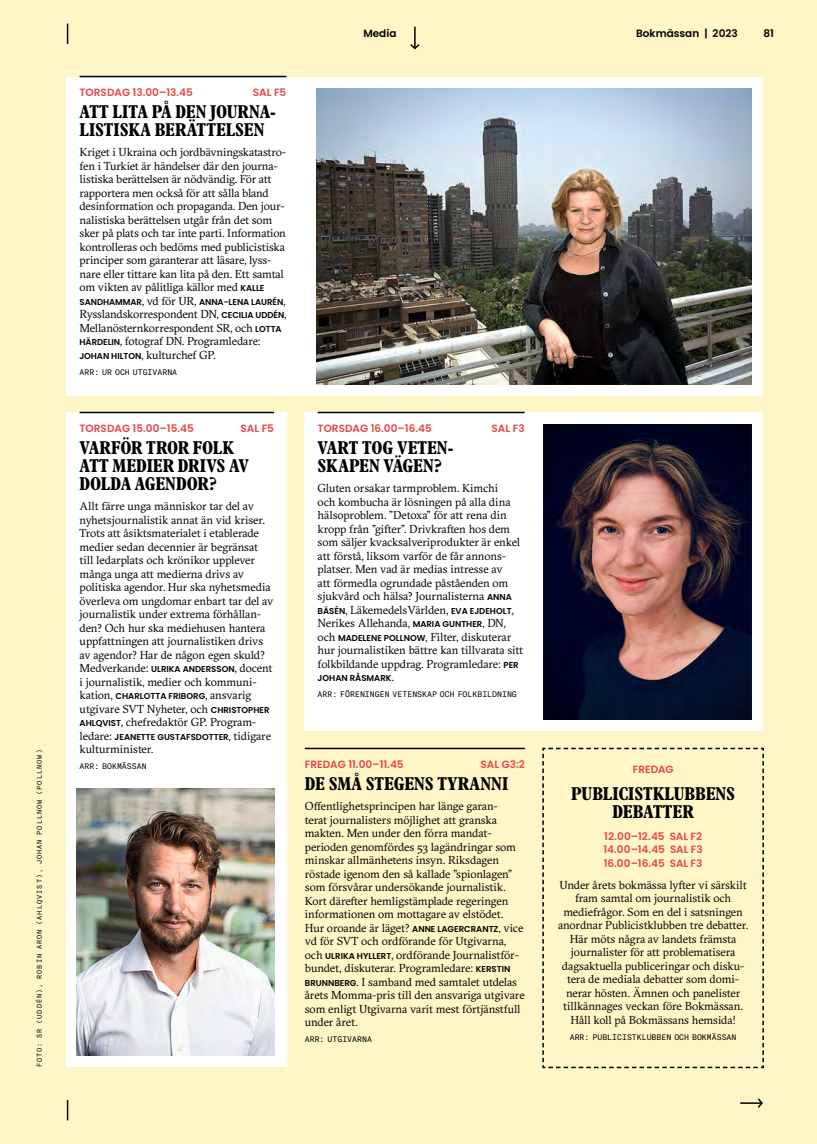
<style>
.page{position:relative;width:817px;height:1144px;background:#fff}
.page>*{position:absolute;margin:0;border:0;box-sizing:border-box;transform-origin:0 0}
.t1{font:700 condensed 18.75px/18px "Plantin MT Pro";letter-spacing:-.005em;color:#000}
.t2{font:11.55px/13.5px "GT Sectra";letter-spacing:-.01em;color:#000}
.t3{font:600 10.5px/13.5px "Poppins";color:#e84547;text-align:justify}
.t4{font:600 10.5px "Poppins";color:#000}
.t5{font:600 8.55px "Poppins";color:#000}
.t6{font:7.95px "GT America Mono";color:#000}
.t7{font:6.75px "GT America Mono";letter-spacing:.15em;color:#000}
.s1{font-family:"Poppins";font-weight:600;font-size:8.55px}
.s2{font-family:"GT Sectra";font-weight:400;font-size:11.55px}
</style>
<div class="page">
<div style="left:0;top:0;width:816px;height:1144px;background:#fff6c7"></div>
<div style="left:67px;top:77px;width:695px;height:318px;background:#fff"></div>
<hr style="left:80px;top:76px;width:206px;height:1px;background:#000">
<div style="left:67px;top:412px;width:220px;height:655px;background:#fff"></div>
<hr style="left:80px;top:412px;width:194px;height:1px;background:#000">
<div style="left:305px;top:412px;width:457px;height:319px;background:#fff"></div>
<hr style="left:317px;top:412px;width:207px;height:1px;background:#000">
<hr style="left:305px;top:748px;width:220px;height:1px;background:#000">
<img style="left:316px;top:88px;width:435px;height:296px">
<img style="left:543px;top:424px;width:208px;height:296px">
<svg style="left:542px;top:747px;width:222px;height:322px"></svg>
<img style="left:77px;top:789px;width:197px;height:267px">
<svg style="left:67px;top:1100px;width:1px;height:20px"></svg>
<svg style="left:410px;top:27px;width:10px;height:23px"></svg>
<svg style="left:67px;top:24px;width:1px;height:20px"></svg>
<hr style="left:740px;top:1102px;width:22px;height:2px;background:#000">
<svg style="left:756px;top:1098px;width:7px;height:10px"></svg>
<p class="t7" style="left:36px;top:1067px;width:320px;rotate:-90deg">FOTO: SR (UDDÉN), ROBIN ARON (AHLQVIST), JOHAN POLLNOW (POLLNOW)</p>
<p class="t4" style="left:363px;top:27px;width:35px">Media</p>
<p class="t4" style="left:636px;top:27px;width:103px">Bokmässan | 2023</p>
<p class="t4" style="left:763px;top:27px;width:12px">81</p>
<p class="t3" style="left:80px;top:86px;width:115px">TORSDAG 13.00–13.45</p>
<p class="t3" style="left:253px;top:86px;width:35px">SAL F5</p>
<h1 class="t1" style="left:80px;top:103px;width:198px">ATT LITA PÅ DEN JOURNA-<br>LISTISKA BERÄTTELSEN</h1>
<p class="t2" style="left:80px;top:146px;width:208px">Kriget i Ukraina och jordbävningskatastro&shy;fen i Turkiet är händelser där den journa&shy;listiska berättelsen är nödvändig. För att rapportera men också för att sålla bland desinformation och propaganda. Den jour&shy;nalistiska berättelsen utgår från det som sker på plats och tar inte parti. Information kontrolleras och bedöms med publicistiska principer som garanterar att läsare, lyss&shy;nare eller tittare kan lita på den. Ett samtal om vikten av pålitliga källor med <span class="s1">KALLE</span></p>
<p class="t5" style="left:80px;top:297px;width:207px">SANDHAMMAR<span class="s2">, vd för UR,</span> ANNA-LENA LAURÉN<span class="s2">,</span></p>
<p class="t2" style="left:79px;top:308px;width:208px">Rysslandskorrespondent DN, <span class="s1">CECILIA UDDÉN</span>, Mellanösternkorrespondent SR, och <span class="s1">LOTTA HÄRDELIN</span>, fotograf DN. Programledare:<br><span class="s1">JOHAN HILTON</span>, kulturchef GP.</p>
<p class="t6" style="left:80px;top:367px;width:99px">ARR: UR OCH UTGIVARNA</p>
<p class="t3" style="left:80px;top:422px;width:116px">TORSDAG 15.00–15.45</p>
<p class="t3" style="left:240px;top:422px;width:35px">SAL F5</p>
<h1 class="t1" style="left:80px;top:439px;width:171px">VARFÖR TROR FOLK<br>ATT MEDIER DRIVS AV<br>DOLDA AGENDOR?</h1>
<p class="t2" style="left:80px;top:499px;width:195px">Allt färre unga människor tar del av nyhetsjournalistik annat än vid kriser.<br>Trots att åsiktsmaterialet i etablerade medier sedan decennier är begränsat till ledarplats och krönikor upplever många unga att medierna drivs av politiska agendor. Hur ska nyhetsmedia överleva om ungdomar enbart tar del av journalistik under extrema förhållan&shy;den? Och hur ska mediehusen hantera uppfattningen att journalistiken drivs av agendor? Har de någon egen skuld?<br>Medverkande: <span class="s1">ULRIKA ANDERSSON</span>, docent i journalistik, medier och kommuni&shy;kation, <span class="s1">CHARLOTTA FRIBORG</span>, ansvarig utgivare SVT Nyheter, och <span class="s1">CHRISTOPHER AHLQVIST</span>, chefredaktör GP. Program-</p>
<p class="t5" style="left:80px;top:732px;width:193px"><span class="s2">ledare:</span> JEANETTE GUSTAFSDOTTER<span class="s2">, tidigare</span></p>
<p class="t2" style="left:80px;top:742px;width:75px">kulturminister.</p>
<p class="t6" style="left:80px;top:762px;width:69px">ARR: BOKMÄSSAN</p>
<p class="t3" style="left:317px;top:422px;width:116px">TORSDAG 16.00–16.45</p>
<p class="t3" style="left:491px;top:422px;width:35px">SAL F3</p>
<h1 class="t1" style="left:317px;top:439px;width:137px">VART TOG VETEN-<br>SKAPEN VÄGEN?</h1>
<p class="t2" style="left:317px;top:481px;width:207px">Gluten orsakar tarmproblem. Kimchi<br>och kombucha är lösningen på alla dina hälsoproblem. ”Detoxa” för att rena din kropp från ”gifter”. Drivkraften hos dem som säljer kvacksalveriprodukter är enkel att förstå, liksom varför de får annons&shy;platser. Men vad är medias intresse av<br>att förmedla ogrundade påståenden om sjukvård och hälsa? Journalisterna <span class="s1">ANNA BÄSÉN</span>, LäkemedelsVärlden, <span class="s1">EVA EJDEHOLT</span>, Nerikes Allehanda, <span class="s1">MARIA GUNTHER</span>, DN, och <span class="s1">MADELENE POLLNOW</span>, Filter, diskuterar hur journalistiken bättre kan tillvarata sitt folkbildande uppdrag. Programledare: <span class="s1">PER</span></p>
<p class="t5" style="left:317px;top:673px;width:78px">JOHAN RÅSMARK<span class="s2">.</span></p>
<p class="t6" style="left:317px;top:690px;width:201px">ARR: FÖRENINGEN VETENSKAP OCH FOLKBILDNING</p>
<p class="t3" style="left:305px;top:757px;width:100px">FREDAG 11.00–11.45</p>
<p class="t3" style="left:480px;top:757px;width:46px">SAL G3:2</p>
<h1 class="t1" style="left:305px;top:775px;width:205px">DE SMÅ STEGENS TYRANNI</h1>
<p class="t2" style="left:305px;top:799px;width:221px">Offentlighetsprincipen har länge garan-<br>terat journalisters möjlighet att granska makten. Men under den förra mandat&shy;perioden genomfördes 53 lagändringar som minskar allmänhetens insyn. Riksdagen röstade igenom den så kallade ”spionlagen” som försvårar undersökande journalistik.<br>Kort därefter hemligstämplade regeringen informationen om mottagare av elstödet.<br>Hur oroande är läget? <span class="s1">ANNE LAGERCRANTZ</span>, vice vd för SVT och ordförande för Utgivarna, och <span class="s1">ULRIKA HYLLERT</span>, ordförande Journalistför&shy;bundet, diskuterar. Programledare: <span class="s1">KERSTIN BRUNNBERG</span>. I samband med samtalet utdelas årets Momma-pris till den ansvariga utgivare som enligt Utgivarna varit mest förtjänstfull under året.</p>
<p class="t6" style="left:305px;top:1035px;width:69px">ARR: UTGIVARNA</p>
<p class="t3" style="left:632px;top:763px;width:42px">FREDAG</p>
<h1 class="t1" style="left:571px;top:784px;width:165px;text-align:center">PUBLICISTKLUBBENS<br>DEBATTER</h1>
<p class="t3" style="left:603px;top:829px;width:101px">12.00–12.45 SAL F2<br>14.00–14.45 SAL F3<br>16.00–16.45 SAL F3</p>
<p class="t2" style="left:558px;top:878px;width:192px;text-align:center">Under årets bokmässa lyfter vi särskilt fram samtal om journalistik och mediefrågor. Som en del i satsningen anordnar Publicistklubben tre debatter.<br>Här möts några av landets främsta journalister för att problematisera dagsaktuella publiceringar och disku&shy;tera de mediala debatter som domi&shy;nerar hösten. Ämnen och panelister tillkännages veckan före Bokmässan.<br>Håll koll på Bokmässans hemsida!</p>
<p class="t6" style="left:569px;top:1032px;width:168px">ARR: PUBLICISTKLUBBEN OCH BOKMÄSSAN</p>
</div>
